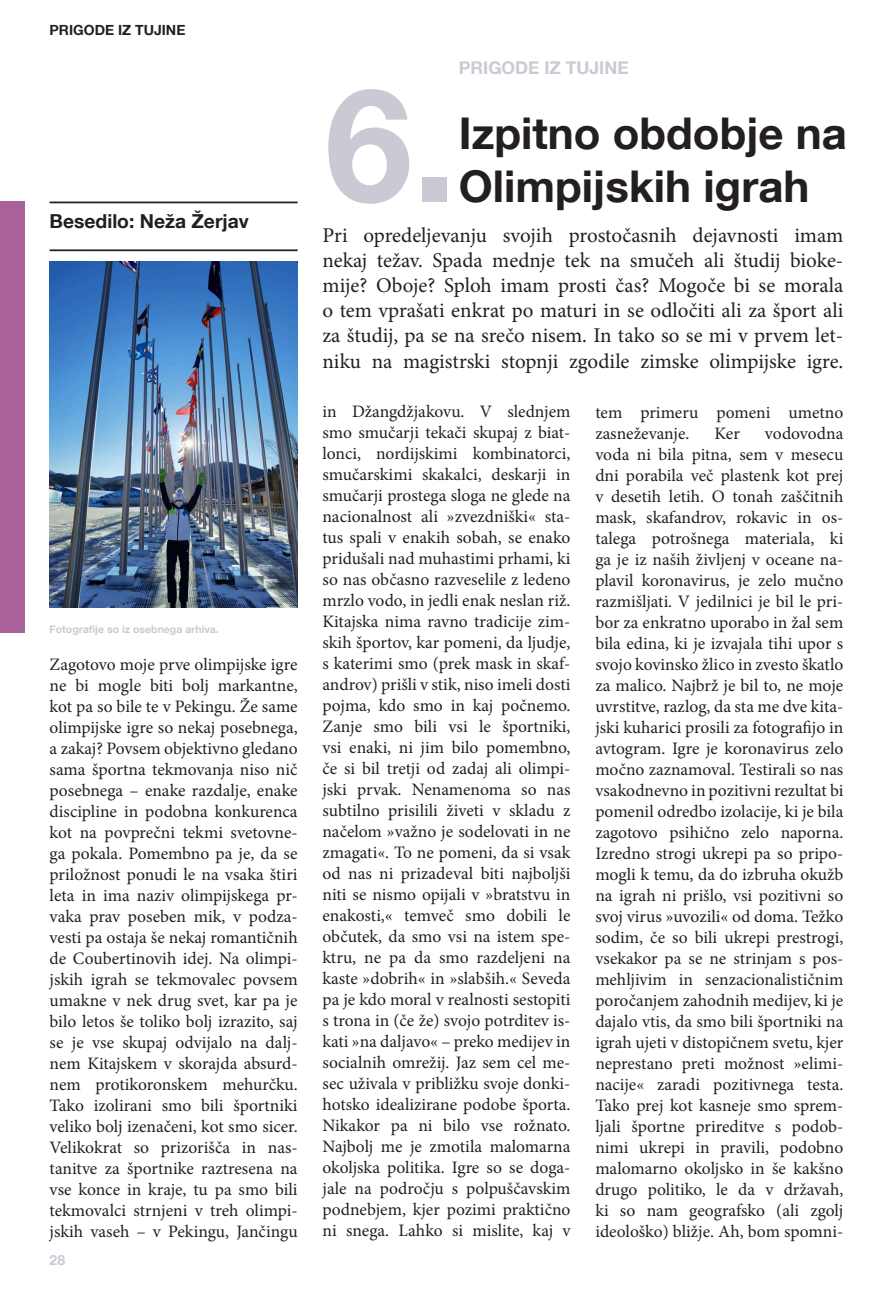
<style>
.page{position:relative;width:893px;height:1290px;background:#fff}
.page>*{position:absolute;margin:0;border:0;box-sizing:border-box;transform-origin:0 0}
.t1{font:700 157.5px "Helvetica Neue LT Com";color:#c9cad3}
.t2{font:700 43.75px/52.5px "Helvetica Neue LT Com";color:#231f20}
.t3{font:21px/25.2px "Minion Pro";letter-spacing:-.005em;color:#231f20;text-align:justify}
.t4{font:700 19.25px "Helvetica Neue LT Com";color:#231f20}
.t5{font:17.5px/21px "Minion Pro";color:#231f20;text-align:justify}
.t6{font:700 17.5px "Helvetica Neue LT Com";color:#c9cad3}
.t7{font:700 14px "Helvetica Neue LT Com";color:#231f20}
.t8{font:700 14px "Helvetica Neue LT Com";color:#c9cad3}
.t9{font:700 10.5px "Helvetica Neue LT Com";color:#c9cad3}
</style>
<div class="page">
<div style="left:0;top:202px;width:25px;height:430px;background:#a96298"></div>
<img style="left:50px;top:262px;width:248px;height:346px">
<hr style="left:50px;top:249px;width:248px;height:2px;background:#231f20">
<hr style="left:50px;top:202px;width:248px;height:1px;background:#231f20">
<p class="t7" style="left:50px;top:21px;width:137px">PRIGODE IZ TUJINE</p>
<p class="t4" style="left:50px;top:209px;width:201px">Besedilo: Neža Žerjav</p>
<p class="t9" style="left:50px;top:622px;width:171px">Fotografije so iz osebnega arhiva.</p>
<p class="t5" style="left:50px;top:654px;width:250px">Zagotovo moje prve olimpijske igre ne bi mogle biti bolj markantne, kot pa so bile te v Pekingu. Že same olimpijske igre so nekaj posebnega, a zakaj? Povsem objektivno gledano sama športna tekmovanja niso nič posebnega – enake razdalje, enake discipline in podobna konkurenca kot na povprečni tekmi svetovne&shy;ga pokala. Pomembno pa je, da se priložnost ponudi le na vsaka štiri leta in ima naziv olimpijskega pr&shy;vaka prav poseben mik, v podza&shy;vesti pa ostaja še nekaj romantičnih de Coubertinovih idej. Na olimpi&shy;jskih igrah se tekmovalec povsem umakne v nek drug svet, kar pa je bilo letos še toliko bolj izrazito, saj se je vse skupaj odvijalo na dalj&shy;nem Kitajskem v skorajda absurd&shy;nem protikoronskem mehurčku.<br>Tako izolirani smo bili športniki veliko bolj izenačeni, kot smo sicer.<br>Velikokrat so prizorišča in nas&shy;tanitve za športnike raztresena na vse konce in kraje, tu pa smo bili tekmovalci strnjeni v treh olimpi&shy;jskih vaseh – v Pekingu, Jančingu</p>
<p class="t8" style="left:50px;top:1251px;width:17px">28</p>
<p class="t1" style="left:325px;top:46px;width:133px">6.</p>
<p class="t6" style="left:459px;top:57px;width:171px">PRIGODE IZ TUJINE</p>
<p class="t2" style="left:459px;top:106px;width:390px">Izpitno obdobje na<br>Olimpijskih igrah</p>
<p class="t3" style="left:322px;top:222px;width:522px">Pri opredeljevanju svojih prostočasnih dejavnosti imam nekaj težav. Spada mednje tek na smučeh ali študij bioke&shy;mije? Oboje? Sploh imam prosti čas? Mogoče bi se morala o tem vprašati enkrat po maturi in se odločiti ali za šport ali za študij, pa se na srečo nisem. In tako so se mi v prvem let&shy;niku na magistrski stopnji zgodile zimske olimpijske igre.</p>
<p class="t5" style="left:322px;top:401px;width:250px">in Džangdžjakovu. V slednjem smo smučarji tekači skupaj z biat&shy;lonci, nordijskimi kombinatorci, smučarskimi skakalci, deskarji in smučarji prostega sloga ne glede na nacionalnost ali »zvezdniški« sta&shy;tus spali v enakih sobah, se enako pridušali nad muhastimi prhami, ki so nas občasno razveselile z ledeno mrzlo vodo, in jedli enak neslan riž.<br>Kitajska nima ravno tradicije zim&shy;skih športov, kar pomeni, da ljudje, s katerimi smo (prek mask in skaf&shy;androv) prišli v stik, niso imeli dosti pojma, kdo smo in kaj počnemo.<br>Zanje smo bili vsi le športniki, vsi enaki, ni jim bilo pomembno, če si bil tretji od zadaj ali olimpi&shy;jski prvak. Nenamenoma so nas subtilno prisilili živeti v skladu z načelom »važno je sodelovati in ne zmagati«. To ne pomeni, da si vsak od nas ni prizadeval biti najboljši niti se nismo opijali v »bratstvu in enakosti,« temveč smo dobili le občutek, da smo vsi na istem spe&shy;ktru, ne pa da smo razdeljeni na kaste »dobrih« in »slabših.« Seveda pa je kdo moral v realnosti sestopiti s trona in (če že) svojo potrditev is&shy;kati »na daljavo« – preko medijev in socialnih omrežij. Jaz sem cel me&shy;sec uživala v približku svoje donki&shy;hotsko idealizirane podobe športa.</p>
<p class="t5" style="left:322px;top:1115px;width:250px">Nikakor pa ni bilo vse rožnato.<br>Najbolj me je zmotila malomarna okoljska politika. Igre so se doga&shy;jale na področju s polpuščavskim podnebjem, kjer pozimi praktično ni snega. Lahko si mislite, kaj v</p>
<p class="t5" style="left:595px;top:402px;width:250px">tem primeru pomeni umetno zasneževanje.</p>
<p class="t5" style="left:595px;top:423px;width:250px;text-indent:170px">vodovodna voda ni bila pitna, sem v mesecu dni porabila več plastenk kot prej v desetih letih. O tonah zaščitnih mask, skafandrov, rokavic in os&shy;talega potrošnega materiala, ki ga je iz naših življenj v oceane na&shy;plavil koronavirus, je zelo mučno razmišljati. V jedilnici je bil le pri&shy;bor za enkratno uporabo in žal sem bila edina, ki je izvajala tihi upor s svojo kovinsko žlico in zvesto škatlo za malico. Najbrž je bil to, ne moje uvrstitve, razlog, da sta me dve kita&shy;jski kuharici prosili za fotografijo in avtogram. Igre je koronavirus zelo močno zaznamoval. Testirali so nas vsakodnevno in pozitivni rezultat bi pomenil odredbo izolacije, ki je bila zagotovo psihično zelo naporna.<br>Izredno strogi ukrepi pa so pripo&shy;mogli k temu, da do izbruha okužb na igrah ni prišlo, vsi pozitivni so svoj virus »uvozili« od doma. Težko sodim, če so bili ukrepi prestrogi, vsekakor pa se ne strinjam s pos&shy;mehljivim in senzacionalističnim poročanjem zahodnih medijev, ki je dajalo vtis, da smo bili športniki na igrah ujeti v distopičnem svetu, kjer neprestano preti možnost »elimi&shy;nacije« zaradi pozitivnega testa.<br>Tako prej kot kasneje smo sprem&shy;ljali športne prireditve s podob&shy;nimi ukrepi in pravili, podobno malomarno okoljsko in še kakšno drugo politiko, le da v državah, ki so nam geografsko (ali zgolj ideološko) bližje. Ah, bom spomni-</p>
<p class="t5" style="left:715px;top:423px;width:27px">Ker</p>
</div>
